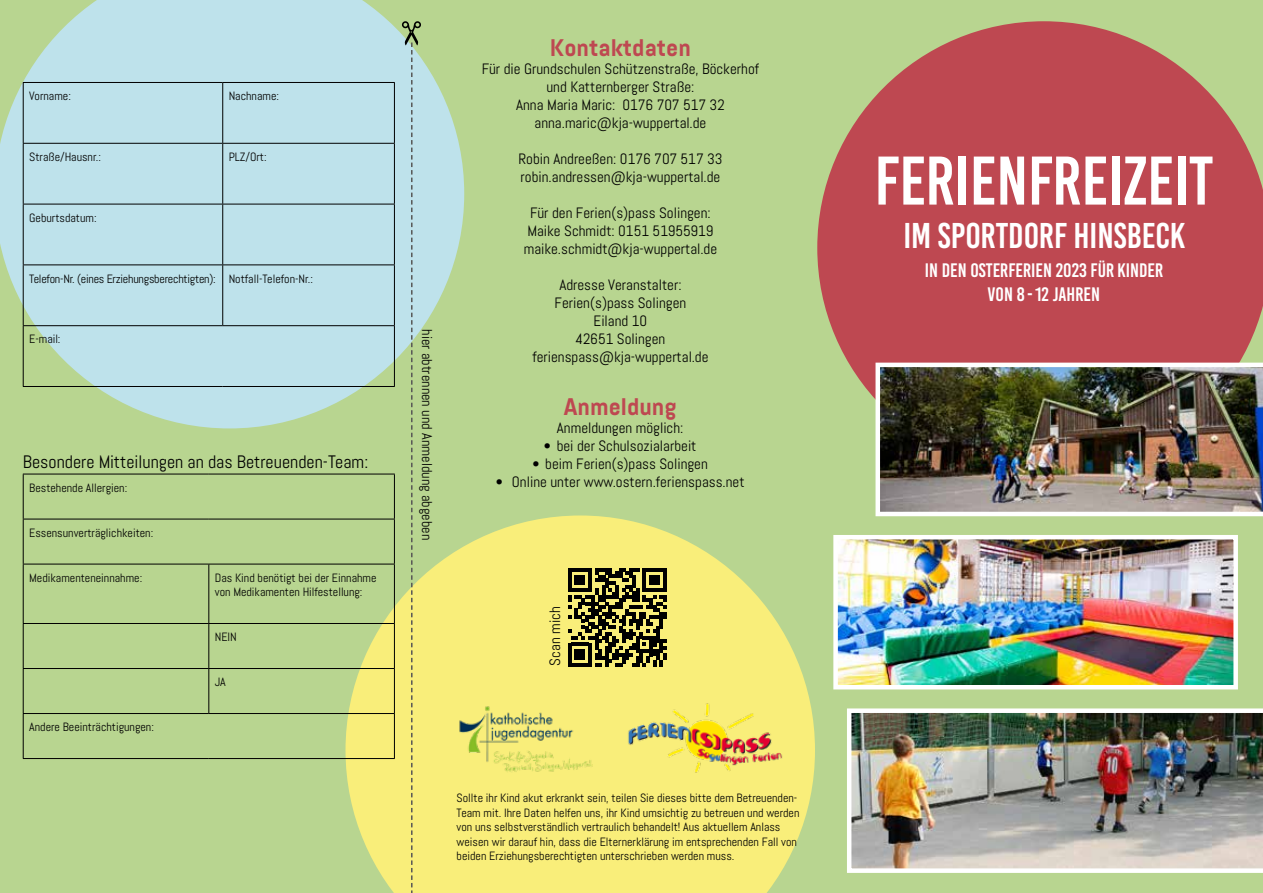
<style>
.page{position:relative;width:1263px;height:893px;background:#b8d590}
.page>*{position:absolute;margin:0;border:0;box-sizing:border-box;transform-origin:0 0}
.t1{font:68.55px "Bebas Kai";color:#fff}
.t2{font:35.85px "Bebas Kai";color:#fff}
.t3{font:700 24px "Abel Pro";color:#be4851}
.t4{font:19.5px/23.4px "Bebas Kai";color:#fff;text-align:center}
.t5{font:18px "Abel";color:#000}
.t6{font:15px/18px "Abel";color:#000;text-align:center}
.t7{font:14.25px "Abel";color:#000}
.t8{font:12px/14.4px "Abel";color:#000}
.t9{font:12px "Abel";letter-spacing:-.02em;color:#000}
</style>
<div class="page">
<svg style="left:0;top:0;width:464px;height:428px;fill:#bee2eb"></svg>
<svg style="left:345px;top:515px;width:470px;height:378px;fill:#f9ee7a"></svg>
<svg style="left:817px;top:21px;width:446px;height:378px;fill:#be4851"></svg>
<img style="left:621px;top:699px;width:172px;height:77px">
<img style="left:457px;top:701px;width:138px;height:74px">
<svg style="left:402px;top:21px;width:19px;height:872px"></svg>
<img style="left:838px;top:540px;width:395px;height:144px">
<div style="left:833px;top:535px;width:405px;height:154px;border:4px solid #fff"></div>
<img style="left:875px;top:363px;width:388px;height:153px">
<img style="left:847px;top:708px;width:416px;height:165px">
<hr style="left:23px;top:82px;width:200px;height:1px;background:#000">
<hr style="left:23px;top:83px;width:1px;height:60px;background:#000">
<hr style="left:223px;top:82px;width:172px;height:1px;background:#000">
<hr style="left:222px;top:83px;width:1px;height:60px;background:#000">
<hr style="left:394px;top:83px;width:1px;height:60px;background:#000">
<hr style="left:23px;top:143px;width:200px;height:1px;background:#000">
<hr style="left:23px;top:144px;width:1px;height:60px;background:#000">
<hr style="left:223px;top:143px;width:172px;height:1px;background:#000">
<hr style="left:222px;top:144px;width:1px;height:60px;background:#000">
<hr style="left:394px;top:144px;width:1px;height:60px;background:#000">
<hr style="left:23px;top:204px;width:200px;height:1px;background:#000">
<hr style="left:23px;top:204px;width:1px;height:60px;background:#000">
<hr style="left:223px;top:204px;width:172px;height:1px;background:#000">
<hr style="left:222px;top:204px;width:1px;height:60px;background:#000">
<hr style="left:394px;top:204px;width:1px;height:60px;background:#000">
<hr style="left:23px;top:264px;width:200px;height:1px;background:#000">
<hr style="left:23px;top:265px;width:1px;height:60px;background:#000">
<hr style="left:223px;top:264px;width:172px;height:1px;background:#000">
<hr style="left:222px;top:265px;width:1px;height:60px;background:#000">
<hr style="left:394px;top:265px;width:1px;height:60px;background:#000">
<hr style="left:23px;top:325px;width:200px;height:1px;background:#000">
<hr style="left:23px;top:326px;width:1px;height:60px;background:#000">
<hr style="left:223px;top:325px;width:172px;height:1px;background:#000">
<hr style="left:394px;top:326px;width:1px;height:60px;background:#000">
<hr style="left:23px;top:386px;width:200px;height:1px;background:#000">
<hr style="left:223px;top:386px;width:172px;height:1px;background:#000">
<hr style="left:23px;top:474px;width:186px;height:1px;background:#000">
<hr style="left:23px;top:474px;width:1px;height:45px;background:#000">
<hr style="left:209px;top:474px;width:186px;height:1px;background:#000">
<hr style="left:394px;top:474px;width:1px;height:45px;background:#000">
<hr style="left:23px;top:519px;width:186px;height:1px;background:#000">
<hr style="left:23px;top:519px;width:1px;height:45px;background:#000">
<hr style="left:209px;top:519px;width:186px;height:1px;background:#000">
<hr style="left:394px;top:519px;width:1px;height:45px;background:#000">
<hr style="left:23px;top:564px;width:186px;height:1px;background:#000">
<hr style="left:23px;top:564px;width:1px;height:59px;background:#000">
<hr style="left:209px;top:564px;width:186px;height:1px;background:#000">
<hr style="left:208px;top:564px;width:1px;height:59px;background:#000">
<hr style="left:394px;top:564px;width:1px;height:59px;background:#000">
<hr style="left:23px;top:623px;width:186px;height:1px;background:#000">
<hr style="left:23px;top:624px;width:1px;height:44px;background:#000">
<hr style="left:209px;top:623px;width:186px;height:1px;background:#000">
<hr style="left:208px;top:624px;width:1px;height:44px;background:#000">
<hr style="left:394px;top:624px;width:1px;height:44px;background:#000">
<hr style="left:23px;top:668px;width:186px;height:1px;background:#000">
<hr style="left:23px;top:669px;width:1px;height:44px;background:#000">
<hr style="left:209px;top:668px;width:186px;height:1px;background:#000">
<hr style="left:208px;top:669px;width:1px;height:44px;background:#000">
<hr style="left:394px;top:669px;width:1px;height:44px;background:#000">
<hr style="left:23px;top:713px;width:186px;height:1px;background:#000">
<hr style="left:23px;top:714px;width:1px;height:44px;background:#000">
<hr style="left:209px;top:713px;width:186px;height:1px;background:#000">
<hr style="left:394px;top:714px;width:1px;height:44px;background:#000">
<hr style="left:23px;top:758px;width:186px;height:1px;background:#000">
<hr style="left:209px;top:758px;width:186px;height:1px;background:#000">
<svg style="left:568px;top:568px;width:99px;height:99px"></svg>
<p class="t8" style="left:29px;top:89px;width:43px">Vorname:</p>
<p class="t8" style="left:229px;top:89px;width:52px">Nachname:</p>
<p class="t8" style="left:29px;top:150px;width:73px">Straße/Hausnr.:</p>
<p class="t8" style="left:229px;top:150px;width:39px">PLZ/Ort:</p>
<p class="t8" style="left:29px;top:211px;width:69px">Geburtsdatum:</p>
<p class="t9" style="left:29px;top:271px;width:285px">Telefon-Nr. (eines Erziehungsberechtigten): Notfall-Telefon-Nr.:</p>
<p class="t8" style="left:29px;top:332px;width:33px">E-mail:</p>
<h3 class="t5" style="left:23px;top:450px;width:347px">Besondere Mitteilungen an das Betreuenden-Team:</h3>
<p class="t8" style="left:29px;top:480px;width:100px">Bestehende Allergien:</p>
<p class="t8" style="left:29px;top:525px;width:126px">Essensunverträglichkeiten:</p>
<p class="t8" style="left:29px;top:570px;width:115px">Medikamenteneinnahme:</p>
<p class="t8" style="left:215px;top:570px;width:163px">Das Kind benötigt bei der Einnahme von Medikamenten Hilfestellung:</p>
<p class="t8" style="left:215px;top:630px;width:24px">NEIN</p>
<p class="t8" style="left:215px;top:675px;width:13px">JA</p>
<p class="t8" style="left:29px;top:720px;width:126px">Andere Beeinträchtigungen:</p>
<p class="t7" style="left:436px;top:329px;width:212px;rotate:90deg">hier abtrennen und Anmeldung abgeben</p>
<h3 class="t3" style="left:550px;top:31px;width:142px">Kontaktdaten</h3>
<p class="t6" style="left:482px;top:60px;width:279px">Für die Grundschulen Schützenstraße, Böckerhof und Katternberger Straße:<br>Anna Maria Maric: 0176 707 517 32 anna.maric@kja-wuppertal.de</p>
<p class="t6" style="left:518px;top:150px;width:206px;text-align:left">Robin Andreeßen: 0176 707 517 33 robin.andressen@kja-wuppertal.de</p>
<p class="t6" style="left:524px;top:204px;width:195px">Für den Ferien(s)pass Solingen:<br>Maike Schmidt: 0151 51955919 maike.schmidt@kja-wuppertal.de</p>
<p class="t6" style="left:532px;top:276px;width:178px">Adresse Veranstalter:<br>Ferien(s)pass Solingen<br>Eiland 10<br>42651 Solingen ferienspass@kja-wuppertal.de</p>
<h3 class="t3" style="left:564px;top:390px;width:114px">Anmeldung</h3>
<p class="t6" style="left:557px;top:419px;width:128px">Anmeldungen möglich:</p>
<p class="t6" style="left:544px;top:437px;width:154px">• bei der Schulsozialarbeit</p>
<p class="t6" style="left:532px;top:455px;width:177px">• beim Ferien(s)pass Solingen</p>
<p class="t6" style="left:496px;top:473px;width:250px">• Online unter www.ostern.ferienspass.net</p>
<p class="t6" style="left:546px;top:666px;width:61px;rotate:-90deg">Scan mich</p>
<p class="t8" style="left:457px;top:791px;width:344px">Sollte ihr Kind akut erkrankt sein, teilen Sie dieses bitte dem Betreuenden-Team mit. Ihre Daten helfen uns, ihr Kind umsichtig zu betreuen und werden von uns selbstverständlich vertraulich behandelt! Aus aktuellem Anlass weisen wir darauf hin, dass die Elternerklärung im entsprechenden Fall von beiden Erziehungsberechtigten unterschrieben werden muss.</p>
<h1 class="t1" style="left:874px;top:144px;width:340px">FERIENFREIZEIT</h1>
<h2 class="t2" style="left:903px;top:216px;width:283px">IM SPORTDORF HINSBECK</h2>
<h3 class="t4" style="left:925px;top:259px;width:240px">IN DEN OSTERFERIEN 2023 FÜR KINDER<br>VON 8 -12 JAHREN</h3>
</div>
